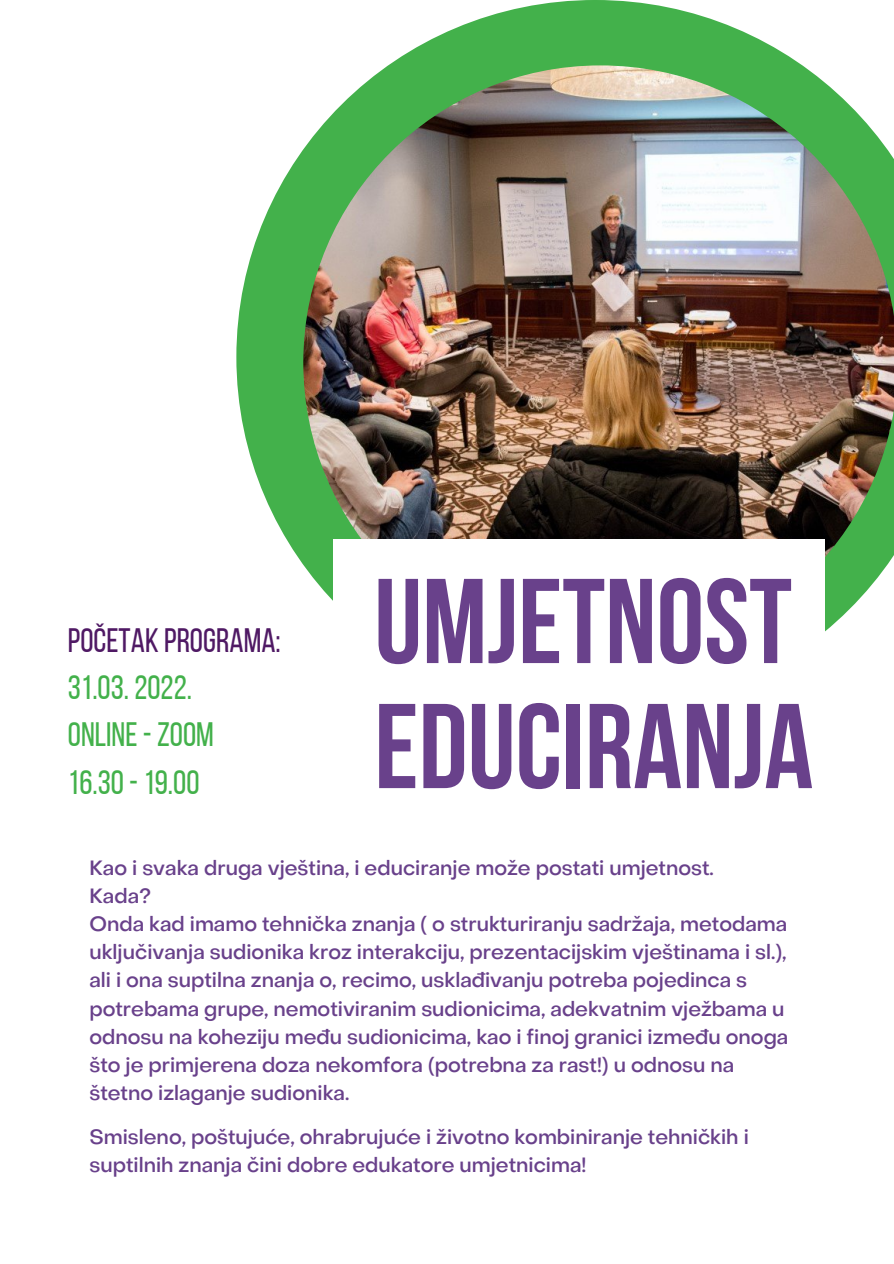
<style>
.page{position:relative;width:894px;height:1264px;background:#fff}
.page>*{position:absolute;margin:0;border:0;box-sizing:border-box;transform-origin:0 0}
.t1{font:700 120.15px/124.9px "Bebas Neue";color:#69418b}
.t2{font:33.75px "Bebas Neue";color:#43b14b}
.t3{font:33.75px "Bebas Neue";color:#4f1964}
.t4{font:500 20.4px/28.2px "Object Sans";color:#69418b}
</style>
<div class="page">
<svg style="left:236px;top:0;width:566px;height:565px;fill:#43b14b"></svg>
<img style="left:303px;top:65px;width:590px;height:567px">
<div style="left:333px;top:539px;width:491px;height:117px;background:#fff"></div>
<p class="t3" style="left:68px;top:626px;width:214px">POČETAK PROGRAMA:</p>
<p class="t2" style="left:68px;top:673px;width:126px">31.03.2022.</p>
<p class="t2" style="left:68px;top:721px;width:147px">ONLINE-ZOOM</p>
<p class="t2" style="left:68px;top:768px;width:133px">16.30-19.00</p>
<p class="t1" style="left:374px;top:570px;width:440px">UMJETNOST<br>EDUCIRANJA</p>
<p class="t4" style="left:89px;top:855px;width:625px">Kao i svaka druga vještina, i educiranje može postati umjetnost.</p>
<p class="t4" style="left:89px;top:883px;width:63px">Kada?</p>
<p class="t4" style="left:89px;top:911px;width:700px">Onda kad imamo tehnička znanja ( o strukturiranju sadržaja, metodama uključivanja sudionika kroz interakciju, prezentacijskim vještinama i sl.), ali i ona suptilna znanja o, recimo, usklađivanju potreba pojedinca s potrebama grupe, nemotiviranim sudionicima, adekvatnim vježbama u odnosu na koheziju među sudionicima, kao i finoj granici između onoga što je primjerena doza nekomfora (potrebna za rast!) u odnosu na štetno izlaganje sudionika.</p>
<p class="t4" style="left:89px;top:1124px;width:660px">Smisleno, poštujuće, ohrabrujuće i životno kombiniranje tehničkih i suptilnih znanja čini dobre edukatore umjetnicima!</p>
</div>
